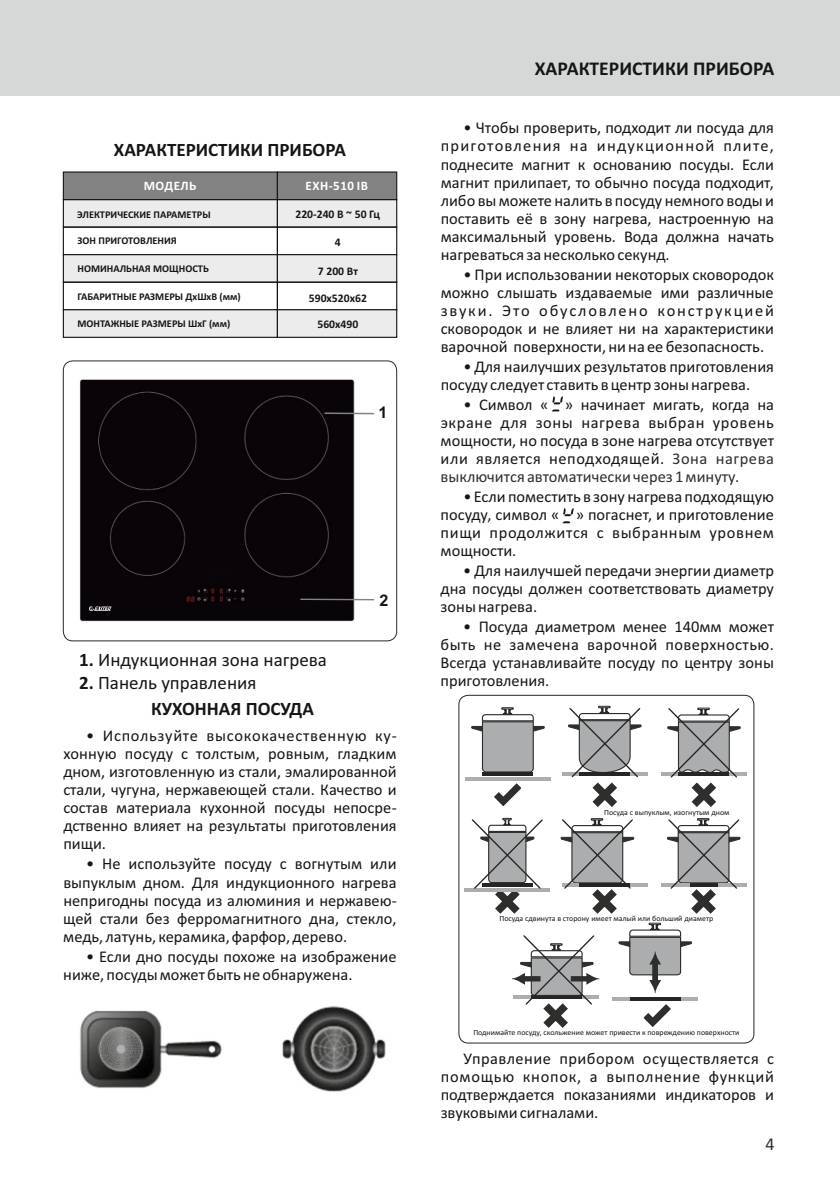
<style>
.page{position:relative;width:840px;height:1191px;background:#fff}
.page>*{position:absolute;margin:0;border:0;box-sizing:border-box;transform-origin:0 0}
.t1{font:700 19.6px "Calibri";color:#151616}
.t2{font:19px "Calibri";color:#151616}
.t3{font:700 19px "Calibri";color:#151616}
.t4{font:18px "Calibri";color:#2e2e2d}
.t5{font:16.4px/18px "Calibri";color:#151616;text-align:justify}
.t6{font:700 16px "Arial";color:#151616}
.t7{font:700 13px "Calibri";letter-spacing:.04em;color:#fff}
.t8{font:700 11.6px "Calibri";color:#151616}
.t9{font:700 10.4px "Calibri";color:#151616}
.t10{font:7.8px "Calibri";color:#151616}
.s1{font-weight:700}
.s2{color:#fff}
.s3{color:#2e2e2d}
</style>
<div class="page">
<div style="left:0;top:0;width:839px;height:95px;background:#d6d7d7"></div>
<div style="left:63px;top:360px;width:334px;height:281px;border:1px solid #2e2e2d;border-radius:10px"></div>
<svg style="left:552px;top:396px;width:10px;height:15px"></svg>
<svg style="left:562px;top:508px;width:11px;height:15px"></svg>
<div style="left:80px;top:379px;width:274px;height:243px;background:#090408"></div>
<div style="left:206px;top:568px;width:20px;height:10px;background:#0a0509"></div>
<hr style="left:324px;top:413px;width:50px;height:1px;background:#818281">
<hr style="left:300px;top:599px;width:74px;height:1px;background:#818281">
<img style="left:80px;top:1006px;width:306px;height:86px">
<svg style="left:62px;top:171px;width:335px;height:57px;background:#abacab"></svg>
<div style="left:277px;top:226px;width:120px;height:29px;border:1px solid #151616"></div>
<svg style="left:62px;top:253px;width:335px;height:30px;background:#d9d9d9"></svg>
<div style="left:277px;top:282px;width:120px;height:28px;border:1px solid #151616"></div>
<svg style="left:62px;top:309px;width:335px;height:29px;background:#d8d8d8"></svg>
<hr style="left:660px;top:883px;width:86px;height:4px;background:#acadae">
<hr style="left:612px;top:997px;width:85px;height:3px;background:#acadae">
<hr style="left:629px;top:997px;width:51px;height:3px;background:#252524">
<svg style="left:618px;top:922px;width:73px;height:71px"></svg>
<div style="left:458px;top:695px;width:296px;height:348px;border:1px solid #2b2b2a;border-radius:9px"></div>
<hr style="left:660px;top:772px;width:86px;height:4px;background:#acadae">
<svg style="left:471px;top:707px;width:73px;height:65px"></svg>
<svg style="left:494px;top:783px;width:27px;height:23px"></svg>
<hr style="left:561px;top:772px;width:86px;height:4px;background:#acadae">
<hr style="left:464px;top:777px;width:86px;height:4px;background:#acadae">
<svg style="left:568px;top:706px;width:73px;height:101px"></svg>
<hr style="left:579px;top:772px;width:50px;height:4px;background:#252524">
<hr style="left:482px;top:772px;width:51px;height:4px;background:#252524">
<hr style="left:464px;top:888px;width:86px;height:4px;background:#acadae">
<svg style="left:471px;top:818px;width:71px;height:95px"></svg>
<hr style="left:561px;top:883px;width:86px;height:4px;background:#acadae">
<svg style="left:560px;top:818px;width:74px;height:95px"></svg>
<svg style="left:666px;top:818px;width:74px;height:95px"></svg>
<svg style="left:667px;top:707px;width:73px;height:100px"></svg>
<svg style="left:639px;top:1000px;width:35px;height:27px"></svg>
<svg style="left:512px;top:935px;width:87px;height:93px"></svg>
<div style="left:86px;top:514px;width:107px;height:99px;background:#090408"></div>
<p class="t3" style="left:114px;top:142px;width:233px">ХАРАКТЕРИСТИКИ ПРИБОРА</p>
<p class="t7" style="left:144px;top:180px;width:54px">МОДЕЛЬ</p>
<p class="t7" style="left:305px;top:180px;width:64px">EXH-510 IB</p>
<p class="t9" style="left:77px;top:210px;width:135px">ЭЛЕКТРИЧЕСКИЕ ПАРАМЕТРЫ</p>
<p class="t8" style="left:295px;top:209px;width:86px">220-240 В ~ 50 Гц</p>
<p class="t8" style="left:335px;top:237px;width:7px">4</p>
<p class="t8" style="left:318px;top:266px;width:41px">7 200 Вт</p>
<p class="t8" style="left:308px;top:293px;width:60px">590х520х62</p>
<p class="t8" style="left:317px;top:320px;width:42px">560х490</p>
<p class="t9" style="left:77px;top:236px;width:101px">ЗОН ПРИГОТОВЛЕНИЯ</p>
<p class="t9" style="left:77px;top:264px;width:133px">НОМИНАЛЬНАЯ МОЩНОСТЬ</p>
<p class="t9" style="left:77px;top:292px;width:165px">ГАБАРИТНЫЕ РАЗМЕРЫ ДхШхВ (мм)</p>
<p class="t9" style="left:77px;top:319px;width:154px">МОНТАЖНЫЕ РАЗМЕРЫ ШхГ (мм)</p>
<p class="t6" style="left:378px;top:406px;width:10px">1</p>
<p class="t2" style="left:79px;top:651px;width:249px"><span class="s1">1.</span> Индукционная зона нагрева</p>
<p class="t2" style="left:79px;top:674px;width:179px"><span class="s1">2.</span> Панель управления</p>
<p class="t3" style="left:151px;top:701px;width:164px">КУХОННАЯ ПОСУДА</p>
<p class="t6" style="left:379px;top:594px;width:10px">2</p>
<p class="t5" style="left:63px;top:728px;width:334px;text-indent:23px">• Используйте высококачественную ку&shy;хонную посуду с толстым, ровным, гладким дном, изготовленную из стали, эмалированной стали, чугуна, нержавеющей стали. Качество и состав материала кухонной посуды непосре&shy;дственно влияет на результаты приготовления пищи.</p>
<p class="t5" style="left:63px;top:856px;width:334px;text-indent:23px">• Не используйте посуду с вогнутым или выпуклым дном. Для индукционного нагрева непригодны посуда из алюминия и нержавею&shy;щей стали без ферромагнитного дна, стекло, медь, латунь, керамика,фарфор, дерево.</p>
<p class="t5" style="left:63px;top:948px;width:335px;text-indent:23px">• Если дно посуды похоже на изображение ниже, посуды может быть не обнаружена.</p>
<p class="t1" style="left:534px;top:60px;width:241px">ХАРАКТЕРИСТИКИ ПРИБОРА</p>
<p class="t5" style="left:440px;top:120px;width:335px;text-indent:23px">• Чтобы проверить, подходит ли посуда для приготовления на индукционной плите, поднесите магнит к основанию посуды. Если магнит прилипает, то обычно посуда подходит, либо вы можете налить в посуду немного воды и поставить её в зону нагрева, настроенную на максимальный уровень. Вода должна начать нагреваться за несколько секунд.</p>
<p class="t5" style="left:440px;top:266px;width:335px;text-indent:23px">• При использовании некоторых сковородок можно слышать издаваемые ими различные звуки. Это обусловлено конструкцией сковородок и не влияет ни на характеристики варочной поверхности, ни на ее безопасность.</p>
<p class="t5" style="left:440px;top:359px;width:334px;text-indent:23px">• Для наилучших результатов приготовления посуду следует ставить в центр зоны нагрева.</p>
<p class="t5" style="left:440px;top:397px;width:335px;text-indent:23px">• Символ «<span class="s2">__</span>» начинает мигать, когда на экране для зоны нагрева выбран уровень мощности, но посуда в зоне нагрева отсутствует или является неподходящей. <span class="s3">Зона нагрева выключится автоматически через 1 минуту.</span></p>
<p class="t5" style="left:440px;top:489px;width:335px;text-indent:23px">• Если поместить в зону нагрева подходящую посуду, символ «<span class="s2">__</span>» погаснет, и приготовление пищи продолжится с выбранным уровнем мощности.</p>
<p class="t5" style="left:440px;top:563px;width:335px;text-indent:23px">• Для наилучшей передачи энергии диаметр дна посуды должен соответствовать диаметру зоны нагрева.</p>
<p class="t5" style="left:440px;top:619px;width:335px;text-indent:23px">• Посуда диаметром менее 140мм может быть не замечена варочной поверхностью.<br>Всегда устанавливайте посуду по центру зоны приготовления.</p>
<p class="t10" style="left:604px;top:809px;width:127px">Посуда с выпуклым, изогнутым дном</p>
<p class="t10" style="left:499px;top:915px;width:215px">Посуда сдвинута в сторону имеет малый или больший диаметр</p>
<p class="t10" style="left:473px;top:1029px;width:267px">Поднимайте посуду, скольжение может привести к повреждению поверхности</p>
<p class="t5" style="left:440px;top:1050px;width:334px;text-indent:23px">Управление прибором осуществляется с помощью кнопок, а выполнение функций подтверждается показаниями индикаторов и звуковыми сигналами.</p>
<p class="t4" style="left:765px;top:1136px;width:11px">4</p>
</div>
